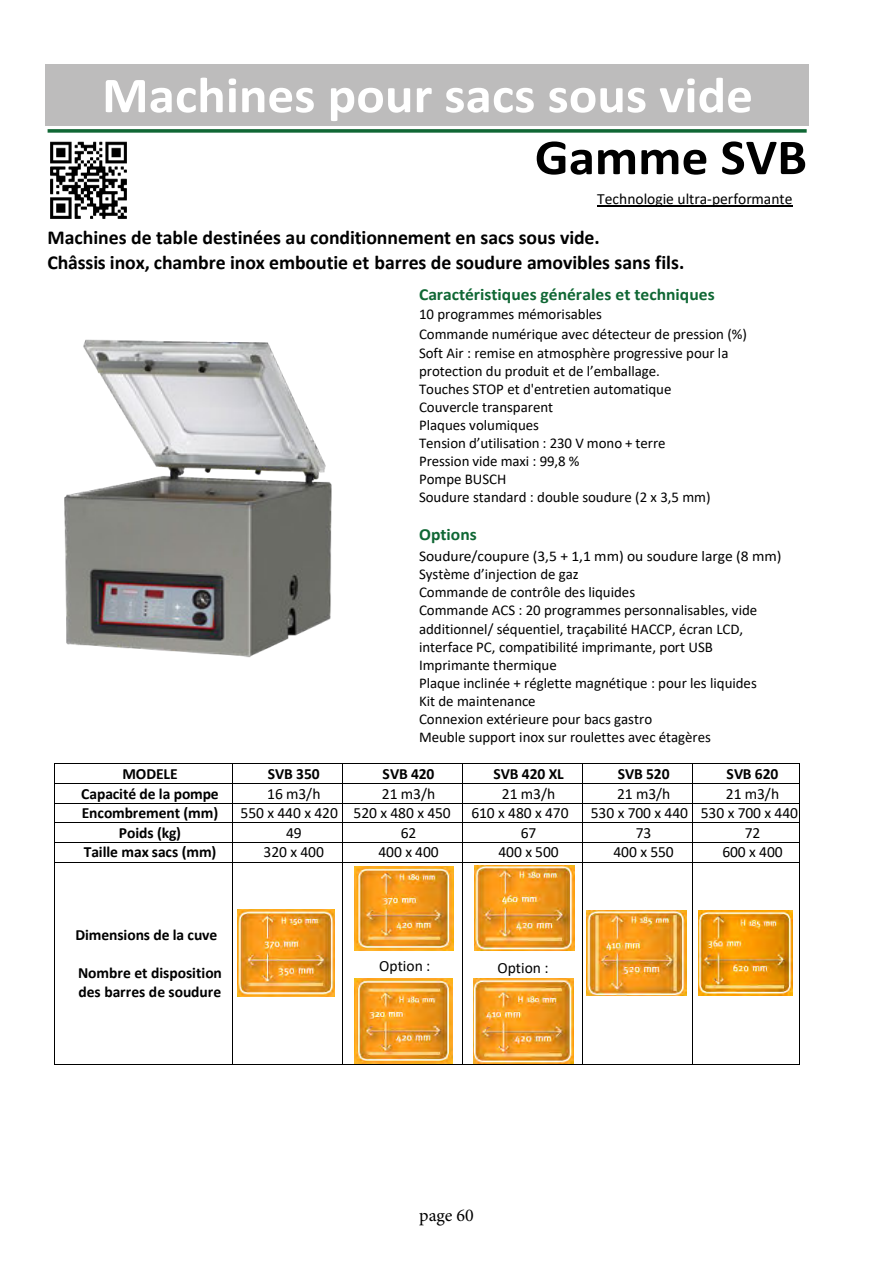
<style>
.page{position:relative;width:893px;height:1263px;background:#fff}
.page>*{position:absolute;margin:0;border:0;box-sizing:border-box;transform-origin:0 0}
.t1{font:700 50.7px "Calibri";color:#fff;scale:1.05 1}
.t2{font:700 50.7px "Calibri";color:#000;scale:1.05 1}
.t3{font:700 19.8px/24.2px "Calibri";letter-spacing:-.005em;color:#000}
.t4{font:18px "Minion Pro";color:#000}
.t5{font:700 16.95px "Calibri";color:#0f6734;scale:1.04 1}
.t6{font:15.6px "Calibri";letter-spacing:-.005em;color:#000}
.t7{font:700 15.6px/18.9px "Calibri";letter-spacing:-.005em;color:#000}
.t8{font:14.85px/18.1px "Calibri";color:#000;scale:1.04 1}
.t9{font:14.85px/18.1px "Calibri";color:#000}
</style>
<div class="page">
<div style="left:45px;top:64px;width:764px;height:62px;background:#bdbcbc"></div>
<svg style="left:48px;top:129px;width:759px;height:4px"></svg>
<img style="left:64px;top:339px;width:268px;height:319px">
<hr style="left:55px;top:763px;width:177px;height:1px;background:#000">
<hr style="left:233px;top:763px;width:109px;height:1px;background:#000">
<hr style="left:343px;top:763px;width:119px;height:1px;background:#000">
<hr style="left:462px;top:763px;width:120px;height:1px;background:#000">
<hr style="left:582px;top:763px;width:110px;height:1px;background:#000">
<hr style="left:692px;top:763px;width:107px;height:1px;background:#000">
<hr style="left:55px;top:783px;width:177px;height:1px;background:#000">
<hr style="left:233px;top:783px;width:109px;height:1px;background:#000">
<hr style="left:343px;top:783px;width:119px;height:1px;background:#000">
<hr style="left:462px;top:783px;width:120px;height:1px;background:#000">
<hr style="left:582px;top:783px;width:110px;height:1px;background:#000">
<hr style="left:692px;top:783px;width:107px;height:1px;background:#000">
<hr style="left:55px;top:803px;width:177px;height:1px;background:#000">
<hr style="left:233px;top:803px;width:109px;height:1px;background:#000">
<hr style="left:343px;top:803px;width:119px;height:1px;background:#000">
<hr style="left:462px;top:803px;width:120px;height:1px;background:#000">
<hr style="left:582px;top:803px;width:110px;height:1px;background:#000">
<hr style="left:692px;top:803px;width:107px;height:1px;background:#000">
<hr style="left:55px;top:822px;width:177px;height:1px;background:#000">
<hr style="left:233px;top:822px;width:109px;height:1px;background:#000">
<hr style="left:343px;top:822px;width:119px;height:1px;background:#000">
<hr style="left:462px;top:822px;width:120px;height:1px;background:#000">
<hr style="left:582px;top:822px;width:110px;height:1px;background:#000">
<hr style="left:692px;top:822px;width:107px;height:1px;background:#000">
<hr style="left:55px;top:842px;width:177px;height:1px;background:#000">
<hr style="left:233px;top:842px;width:109px;height:1px;background:#000">
<hr style="left:343px;top:842px;width:119px;height:1px;background:#000">
<hr style="left:462px;top:842px;width:120px;height:1px;background:#000">
<hr style="left:582px;top:842px;width:110px;height:1px;background:#000">
<hr style="left:692px;top:842px;width:107px;height:1px;background:#000">
<svg style="left:54px;top:763px;width:1px;height:99px"></svg>
<hr style="left:55px;top:862px;width:177px;height:1px;background:#000">
<svg style="left:232px;top:763px;width:1px;height:99px"></svg>
<hr style="left:233px;top:862px;width:109px;height:1px;background:#000">
<svg style="left:342px;top:763px;width:1px;height:99px"></svg>
<hr style="left:343px;top:862px;width:119px;height:1px;background:#000">
<svg style="left:462px;top:764px;width:1px;height:98px"></svg>
<hr style="left:462px;top:862px;width:120px;height:1px;background:#000">
<svg style="left:582px;top:764px;width:1px;height:98px"></svg>
<hr style="left:582px;top:862px;width:110px;height:1px;background:#000">
<svg style="left:692px;top:764px;width:1px;height:98px"></svg>
<hr style="left:692px;top:862px;width:107px;height:1px;background:#000">
<svg style="left:799px;top:763px;width:1px;height:99px"></svg>
<hr style="left:54px;top:862px;width:1px;height:203px;background:#000">
<hr style="left:55px;top:1065px;width:177px;height:1px;background:#000">
<hr style="left:232px;top:862px;width:1px;height:203px;background:#000">
<hr style="left:233px;top:1065px;width:109px;height:1px;background:#000">
<hr style="left:342px;top:862px;width:1px;height:203px;background:#000">
<hr style="left:343px;top:1065px;width:119px;height:1px;background:#000">
<hr style="left:462px;top:862px;width:1px;height:203px;background:#000">
<hr style="left:462px;top:1065px;width:120px;height:1px;background:#000">
<hr style="left:582px;top:862px;width:1px;height:203px;background:#000">
<hr style="left:582px;top:1065px;width:110px;height:1px;background:#000">
<hr style="left:692px;top:862px;width:1px;height:203px;background:#000">
<hr style="left:692px;top:1065px;width:107px;height:1px;background:#000">
<hr style="left:799px;top:862px;width:1px;height:203px;background:#000">
<img style="left:237px;top:909px;width:98px;height:88px">
<img style="left:354px;top:866px;width:99px;height:85px">
<img style="left:355px;top:979px;width:97px;height:84px">
<img style="left:475px;top:866px;width:100px;height:84px">
<hr style="left:597px;top:206px;width:195px;height:1px;background:#000">
<img style="left:50px;top:141px;width:77px;height:78px">
<img style="left:474px;top:979px;width:99px;height:85px">
<img style="left:586px;top:910px;width:100px;height:86px">
<img style="left:699px;top:911px;width:94px;height:84px">
<h1 class="t1" style="left:102px;top:59px;width:621px">Machines pour sacs sous vide</h1>
<h1 class="t2" style="left:535px;top:121px;width:261px">Gamme SVB</h1>
<p class="t6" style="left:597px;top:188px;width:197px">Technologie ultra-performante</p>
<h2 class="t3" style="left:47px;top:225px;width:638px">Machines de table destinées au conditionnement en sacs sous vide.<br>Châssis inox, chambre inox emboutie et barres de soudure amovibles sans fils.</h2>
<p class="t5" style="left:419px;top:283px;width:286px">Caractéristiques générales et techniques</p>
<p class="t9" style="left:419px;top:304px;width:329px;line-height:20.1px">10 programmes mémorisables<br>Commande numérique avec détecteur de pression (%)</p>
<p class="t9" style="left:419px;top:343px;width:311px">Soft Air : remise en atmosphère progressive pour la protection du produit et de l’emballage.<br>Touches STOP et d'entretien automatique Couvercle transparent<br>Plaques volumiques<br>Tension d’utilisation : 230 V mono + terre<br>Pression vide maxi : 99,8 %<br>Pompe BUSCH<br>Soudure standard : double soudure (2 x 3,5 mm)</p>
<p class="t5" style="left:419px;top:522px;width:57px">Options</p>
<p class="t8" style="left:419px;top:547px;width:350px">Soudure/coupure (3,5 + 1,1 mm) ou soudure large (8 mm)<br>Système d’injection de gaz<br>Commande de contrôle des liquides<br>Commande ACS : 20 programmes personnalisables, vide additionnel/ séquentiel, traçabilité HACCP, écran LCD, interface PC, compatibilité imprimante, port USB Imprimante thermique<br>Plaque inclinée + réglette magnétique : pour les liquides<br>Kit de maintenance<br>Connexion extérieure pour bacs gastro<br>Meuble support inox sur roulettes avec étagères</p>
<p class="t7" style="left:122px;top:764px;width:57px">MODELE</p>
<p class="t7" style="left:268px;top:764px;width:53px">SVB 350</p>
<p class="t7" style="left:383px;top:764px;width:53px">SVB 420</p>
<p class="t7" style="left:493px;top:764px;width:72px">SVB 420 XL</p>
<p class="t7" style="left:618px;top:764px;width:53px">SVB 520</p>
<p class="t7" style="left:727px;top:764px;width:53px">SVB 620</p>
<p class="t7" style="left:81px;top:784px;width:139px">Capacité de la pompe</p>
<p class="t6" style="left:267px;top:782px;width:55px">16 m3/h</p>
<p class="t6" style="left:382px;top:782px;width:55px">21 m3/h</p>
<p class="t6" style="left:502px;top:782px;width:55px">21 m3/h</p>
<p class="t6" style="left:617px;top:782px;width:55px">21 m3/h</p>
<p class="t6" style="left:726px;top:782px;width:55px">21 m3/h</p>
<p class="t7" style="left:82px;top:803px;width:138px">Encombrement (mm)</p>
<p class="t6" style="left:241px;top:802px;width:212px">550 x 440 x 420 520 x 480 x 450</p>
<p class="t6" style="left:471px;top:802px;width:99px">610 x 480 x 470</p>
<p class="t6" style="left:591px;top:802px;width:209px">530 x 700 x 440 530 x 700 x 440</p>
<p class="t7" style="left:119px;top:823px;width:64px">Poids (kg)</p>
<p class="t6" style="left:286px;top:822px;width:17px">49</p>
<p class="t6" style="left:401px;top:822px;width:17px">62</p>
<p class="t6" style="left:521px;top:822px;width:17px">67</p>
<p class="t6" style="left:636px;top:822px;width:17px">73</p>
<p class="t6" style="left:745px;top:822px;width:17px">72</p>
<p class="t7" style="left:84px;top:843px;width:134px">Taille max sacs (mm)</p>
<p class="t6" style="left:264px;top:841px;width:62px">320 x 400</p>
<p class="t6" style="left:378px;top:841px;width:62px">400 x 400</p>
<p class="t6" style="left:498px;top:841px;width:62px">400 x 500</p>
<p class="t6" style="left:613px;top:841px;width:62px">400 x 550</p>
<p class="t6" style="left:722px;top:841px;width:62px">600 x 400</p>
<p class="t7" style="left:75px;top:925px;width:143px">Dimensions de la cuve</p>
<p class="t7" style="left:78px;top:963px;width:146px">Nombre et disposition des barres de soudure</p>
<p class="t6" style="left:379px;top:955px;width:53px">Option :</p>
<p class="t6" style="left:497px;top:956px;width:53px">Option :</p>
<p class="t4" style="left:419px;top:1203px;width:56px">page 60</p>
</div>
